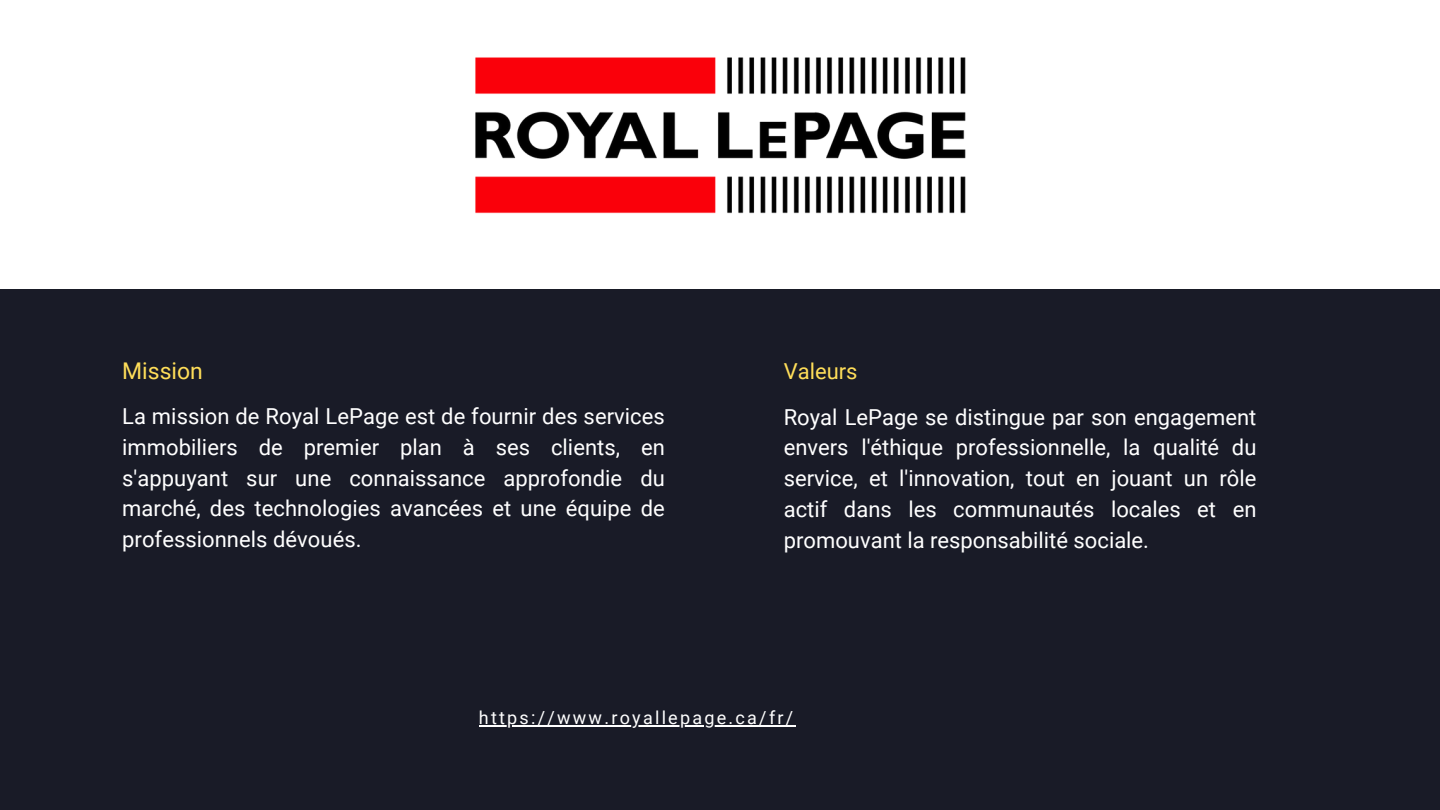
<style>
.page{position:relative;width:1440px;height:810px;background:#191b27}
.page>*{position:absolute;margin:0;border:0;box-sizing:border-box;transform-origin:0 0}
.t1{font:23px "Roboto";color:#ffde59}
.t2{font:22px/30.8px "Roboto";color:#fff;text-align:justify}
.t3{font:22px "Roboto";color:#ffde59}
.t4{font:18px "Roboto";letter-spacing:.125em;color:#fff}
</style>
<div class="page">
<div style="left:0;top:0;width:1440px;height:288px;background:#fff"></div>
<img style="left:475px;top:57px;width:491px;height:157px">
<hr style="left:479px;top:725px;width:317px;height:2px;background:#fff">
<h1 class="t1" style="left:122px;top:357px;width:82px">Mission</h1>
<h1 class="t2" style="left:122px;top:401px;width:544px">La mission de Royal LePage est de fournir des services immobiliers de premier plan à ses clients, en s'appuyant sur une connaissance approfondie du marché, des technologies avancées et une équipe de professionnels dévoués.</h1>
<h1 class="t3" style="left:784px;top:358px;width:75px">Valeurs</h1>
<h1 class="t2" style="left:784px;top:402px;width:474px">Royal LePage se distingue par son engagement envers l'éthique professionnelle, la qualité du service, et l'innovation, tout en jouant un rôle actif dans les communautés locales et en promouvant la responsabilité sociale.</h1>
<p class="t4" style="left:479px;top:707px;width:316px">https://www.royallepage.ca/fr/</p>
</div>
